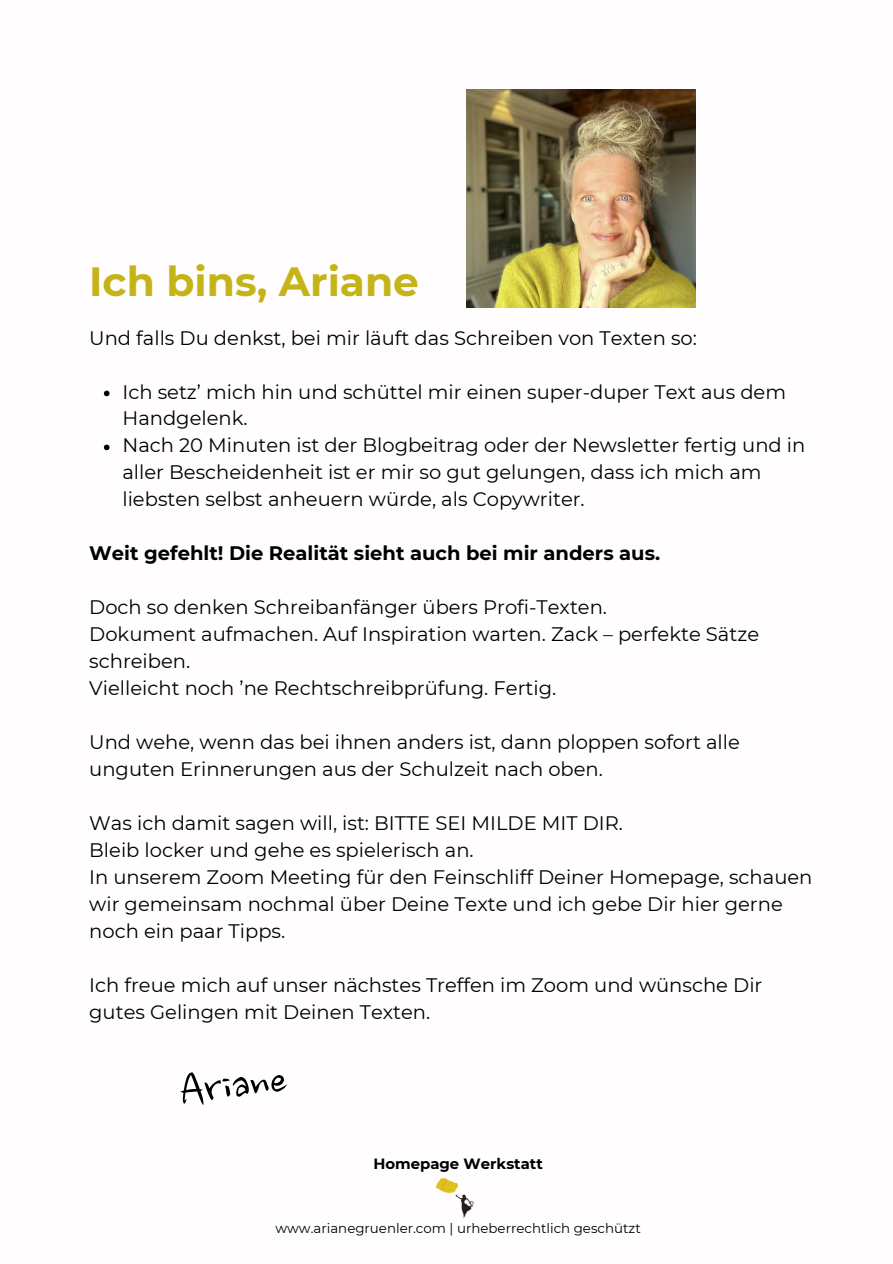
<style>
.page{position:relative;width:893px;height:1264px;background:#fff}
.page>*{position:absolute;margin:0;border:0;box-sizing:border-box;transform-origin:0 0}
.t1{font:49.5px "Nanum Brush";color:#000}
.t2{font:700 40.8px "Montserrat";color:#c4b417}
.t3{font:19.5px/27px "Montserrat";color:#000}
.t4{font:700 19.5px "Montserrat";color:#000}
.t5{font:700 14.85px "Montserrat";color:#000}
.t6{font:13.35px "Montserrat";color:#000}
</style>
<div class="page">
<svg style="left:104px;top:390px;width:5px;height:6px"></svg>
<svg style="left:104px;top:444px;width:5px;height:6px"></svg>
<img style="left:467px;top:89px;width:228px;height:218px">
<img style="left:435px;top:1177px;width:39px;height:41px">
<p class="t2" style="left:89px;top:256px;width:331px">Ich bins, Ariane</p>
<p class="t3" style="left:89px;top:324px;width:609px">Und falls Du denkst, bei mir läuft das Schreiben von Texten so:</p>
<p class="t3" style="left:122px;top:378px;width:665px">Ich setz’ mich hin und schüttel mir einen super-duper Text aus dem<br>Handgelenk.</p>
<p class="t3" style="left:122px;top:432px;width:684px">Nach 20 Minuten ist der Blogbeitrag oder der Newsletter fertig und in aller Bescheidenheit ist er mir so gut gelungen, dass ich mich am liebsten selbst anheuern würde, als Copywriter.</p>
<p class="t4" style="left:89px;top:541px;width:572px">Weit gefehlt! Die Realität sieht auch bei mir anders aus.</p>
<p class="t3" style="left:89px;top:594px;width:519px">Doch so denken Schreibanfänger übers Profi-Texten.</p>
<p class="t3" style="left:89px;top:621px;width:671px">Dokument aufmachen. Auf Inspiration warten. Zack – perfekte Sätze schreiben.</p>
<p class="t3" style="left:89px;top:675px;width:468px">Vielleicht noch ’ne Rechtschreibprüfung. Fertig.</p>
<p class="t3" style="left:89px;top:729px;width:652px">Und wehe, wenn das bei ihnen anders ist, dann ploppen sofort alle unguten Erinnerungen aus der Schulzeit nach oben.</p>
<p class="t3" style="left:89px;top:809px;width:535px">Was ich damit sagen will, ist: BITTE SEI MILDE MIT DIR.</p>
<p class="t3" style="left:89px;top:836px;width:386px">Bleib locker und gehe es spielerisch an.</p>
<p class="t3" style="left:89px;top:863px;width:724px">In unserem Zoom Meeting für den Feinschliff Deiner Homepage, schauen wir gemeinsam nochmal über Deine Texte und ich gebe Dir hier gerne noch ein paar Tipps.</p>
<p class="t3" style="left:89px;top:971px;width:674px">Ich freue mich auf unser nächstes Treffen im Zoom und wünsche Dir gutes Gelingen mit Deinen Texten.</p>
<p class="t1" style="left:177px;top:1063px;width:109px;rotate:-5deg">Ariane</p>
<p class="t5" style="left:373px;top:1154px;width:171px">Homepage Werkstatt</p>
<p class="t6" style="left:275px;top:1220px;width:367px">www.arianegruenler.com | urheberrechtlich geschützt</p>
</div>
